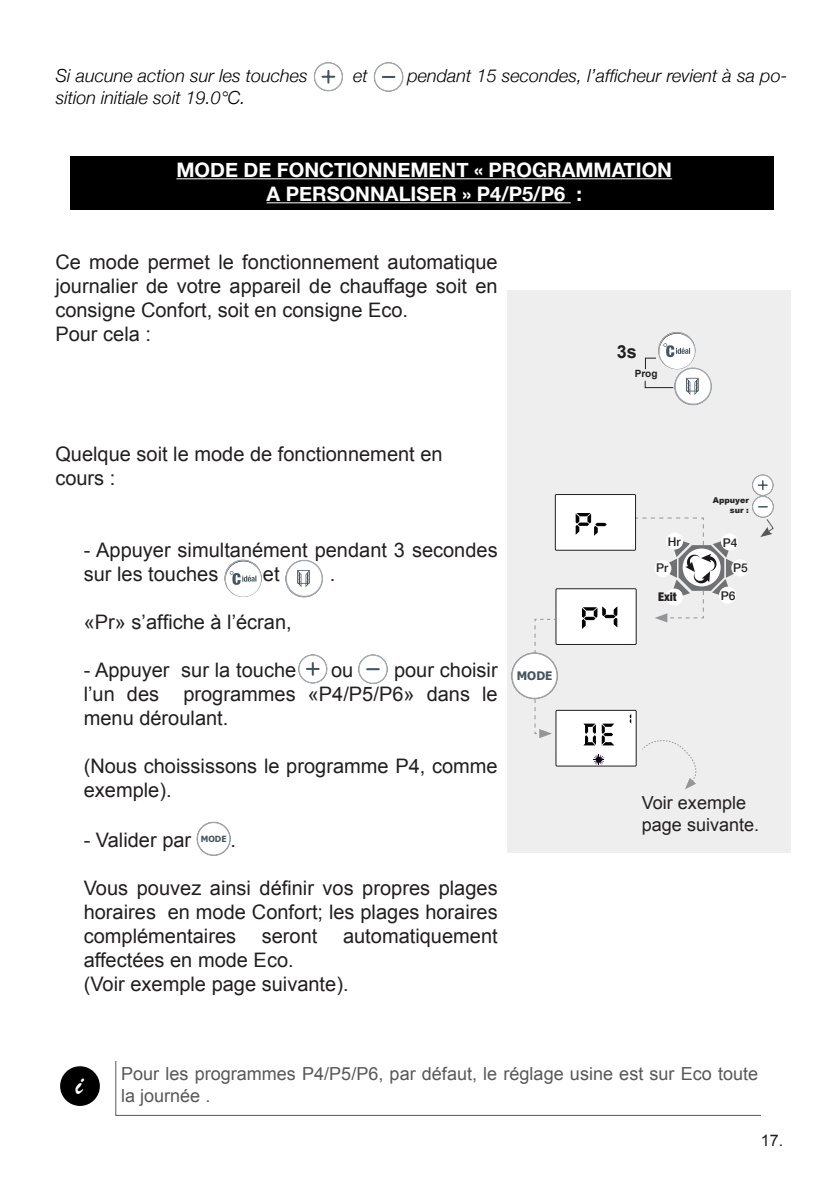
<style>
.page{position:relative;width:840px;height:1191px;background:#fff}
.page>*{position:absolute;margin:0;border:0;box-sizing:border-box;transform-origin:0 0}
.t1{font:32px "Brush Script";color:#fff}
.t2{font:20px/24px "Arial";color:#231f20;text-align:justify}
.t3{font:700 20px "Helvetica Neue";color:#fff}
.t4{font:italic 300 18px "Helvetica Neue";color:#000}
.t5{font:18px/21.6px "Arial";color:#57585a}
.t6{font:18px/21.6px "Arial";color:#231f20}
.t7{font:700 18px "Arial";color:#231f20}
.t8{font:16px "Arial";color:#231f20}
.t9{font:500 12px "Helvetica Neue";color:#231f20}
.t10{font:900 condensed 12px "Helvetica Neue";color:#231f20}
.t11{font:700 11.8px "Tahoma";color:#45555f}
.t12{font:700 10px "Arial";color:#231f20}
.t13{font:700 8.4px "Tahoma";color:#45555f}
.t14{font:900 8px/9.6px "Arial";color:#231f20;text-align:right}
</style>
<div class="page">
<div style="left:70px;top:156px;width:703px;height:53px;background:#000"></div>
<hr style="left:176px;top:178px;width:495px;height:1px;background:#fff">
<hr style="left:266px;top:202px;width:304px;height:1px;background:#fff">
<div style="left:60px;top:1066px;width:40px;height:40px;background:#000;border-radius:50%"></div>
<div style="left:506px;top:289px;width:284px;height:563px;background:#eeeeef"></div>
<svg style="left:196px;top:822px;width:34px;height:34px"></svg>
<svg style="left:197px;top:822px;width:33px;height:33px"></svg>
<div style="left:199px;top:824px;width:29px;height:29px;background:#fff;border:1px solid #fff;border-radius:50%"></div>
<svg style="left:115px;top:1061px;width:646px;height:54px"></svg>
<div style="left:555px;top:589px;width:80px;height:55px;background:#fff"></div>
<div style="left:555px;top:588px;width:81px;height:57px;border:1px solid #231f20"></div>
<svg style="left:582px;top:606px;width:35px;height:23px"></svg>
<svg style="left:642px;top:740px;width:55px;height:49px"></svg>
<div style="left:555px;top:494px;width:80px;height:56px;background:#fff"></div>
<div style="left:554px;top:494px;width:81px;height:57px;border:1px solid #231f20"></div>
<svg style="left:575px;top:513px;width:31px;height:23px"></svg>
<div style="left:555px;top:710px;width:80px;height:56px;background:#fff"></div>
<div style="left:555px;top:710px;width:81px;height:56px;border:1px solid #231f20"></div>
<svg style="left:593px;top:754px;width:10px;height:11px"></svg>
<svg style="left:601px;top:723px;width:13px;height:22px"></svg>
<svg style="left:583px;top:723px;width:12px;height:22px"></svg>
<svg style="left:629px;top:714px;width:2px;height:9px"></svg>
<div style="left:731px;top:559px;width:17px;height:17px;background:#fff;border-radius:50%"></div>
<svg style="left:634px;top:517px;width:109px;height:105px"></svg>
<svg style="left:224px;top:560px;width:37px;height:37px"></svg>
<svg style="left:285px;top:559px;width:38px;height:39px"></svg>
<svg style="left:644px;top:332px;width:68px;height:74px"></svg>
<svg style="left:511px;top:618px;width:46px;height:120px"></svg>
<svg style="left:511px;top:653px;width:46px;height:45px"></svg>
<div style="left:514px;top:655px;width:40px;height:41px;background:#fff;border:1px solid #fff;border-radius:50%"></div>
<svg style="left:298px;top:654px;width:29px;height:29px"></svg>
<svg style="left:358px;top:654px;width:29px;height:30px"></svg>
<svg style="left:314px;top:62px;width:28px;height:29px"></svg>
<svg style="left:373px;top:62px;width:30px;height:30px"></svg>
<svg style="left:752px;top:475px;width:21px;height:62px"></svg>
<p class="t4" style="left:56px;top:65px;width:253px">Si aucune action sur les touches</p>
<p class="t4" style="left:353px;top:65px;width:16px">et</p>
<p class="t4" style="left:407px;top:65px;width:381px">pendant 15 secondes, l’afficheur revient à sa po-</p>
<p class="t4" style="left:56px;top:87px;width:191px">sition initiale soit 19.0°C.</p>
<p class="t3" style="left:176px;top:157px;width:497px">MODE DE FONCTIONNEMENT « PROGRAMMATION</p>
<p class="t3" style="left:266px;top:181px;width:316px">A PERSONNALISER » P4/P5/P6 :</p>
<p class="t2" style="left:55px;top:250px;width:443px">Ce mode permet le fonctionnement automatique journalier de votre appareil de chauffage soit en consigne Confort, soit en consigne Eco.</p>
<p class="t2" style="left:55px;top:322px;width:97px">Pour cela :</p>
<p class="t2" style="left:55px;top:442px;width:388px">Quelque soit le mode de fonctionnement en</p>
<p class="t2" style="left:55px;top:466px;width:62px">cours :</p>
<p class="t2" style="left:84px;top:538px;width:415px">- Appuyer simultanément pendant 3 secondes sur les touches</p>
<p class="t2" style="left:263px;top:562px;width:18px">et</p>
<p class="t2" style="left:329px;top:562px;width:7px">.</p>
<p class="t2" style="left:84px;top:610px;width:209px">«Pr» s’affiche à l’écran,</p>
<p class="t2" style="left:84px;top:658px;width:214px">- Appuyer sur la touche</p>
<p class="t2" style="left:331px;top:658px;width:24px">ou</p>
<p class="t2" style="left:84px;top:658px;width:415px;text-indent:310px">pour choisir l’un des programmes «P4/P5/P6» dans le menu déroulant.</p>
<p class="t2" style="left:84px;top:754px;width:415px">(Nous choississons le programme P4, comme exemple).</p>
<p class="t2" style="left:84px;top:828px;width:109px">- Valider par</p>
<p class="t13" style="left:201px;top:832px;width:27px">MODE</p>
<p class="t2" style="left:230px;top:828px;width:7px">.</p>
<p class="t2" style="left:84px;top:876px;width:415px">Vous pouvez ainsi définir vos propres plages horaires en mode Confort; les plages horaires complémentaires</p>
<p class="t2" style="left:261px;top:924px;width:57px">seront</p>
<p class="t2" style="left:343px;top:924px;width:156px">automatiquement</p>
<p class="t2" style="left:84px;top:948px;width:211px">affectées en mode Eco.</p>
<p class="t2" style="left:84px;top:972px;width:266px">(Voir exemple page suivante).</p>
<p class="t11" style="left:516px;top:667px;width:37px">MODE</p>
<p class="t7" style="left:616px;top:339px;width:22px">3s</p>
<p class="t12" style="left:634px;top:367px;width:24px">Prog</p>
<p class="t9" style="left:667px;top:534px;width:14px">Hr</p>
<p class="t9" style="left:655px;top:561px;width:14px">Pr</p>
<p class="t14" style="left:712px;top:495px;width:38px">Appuyer sur :</p>
<p class="t9" style="left:722px;top:535px;width:16px">P4</p>
<p class="t9" style="left:732px;top:561px;width:16px">P5</p>
<p class="t10" style="left:657px;top:586px;width:20px">Exit</p>
<p class="t9" style="left:720px;top:588px;width:16px">P6</p>
<p class="t6" style="left:641px;top:792px;width:119px">Voir exemple page suivante.</p>
<p class="t1" style="left:75px;top:1063px;width:9px">i</p>
<p class="t5" style="left:121px;top:1063px;width:638px">Pour les programmes P4/P5/P6, par défaut, le réglage usine est sur Eco toute la journée .</p>
<p class="t8" style="left:760px;top:1129px;width:24px">17.</p>
</div>
